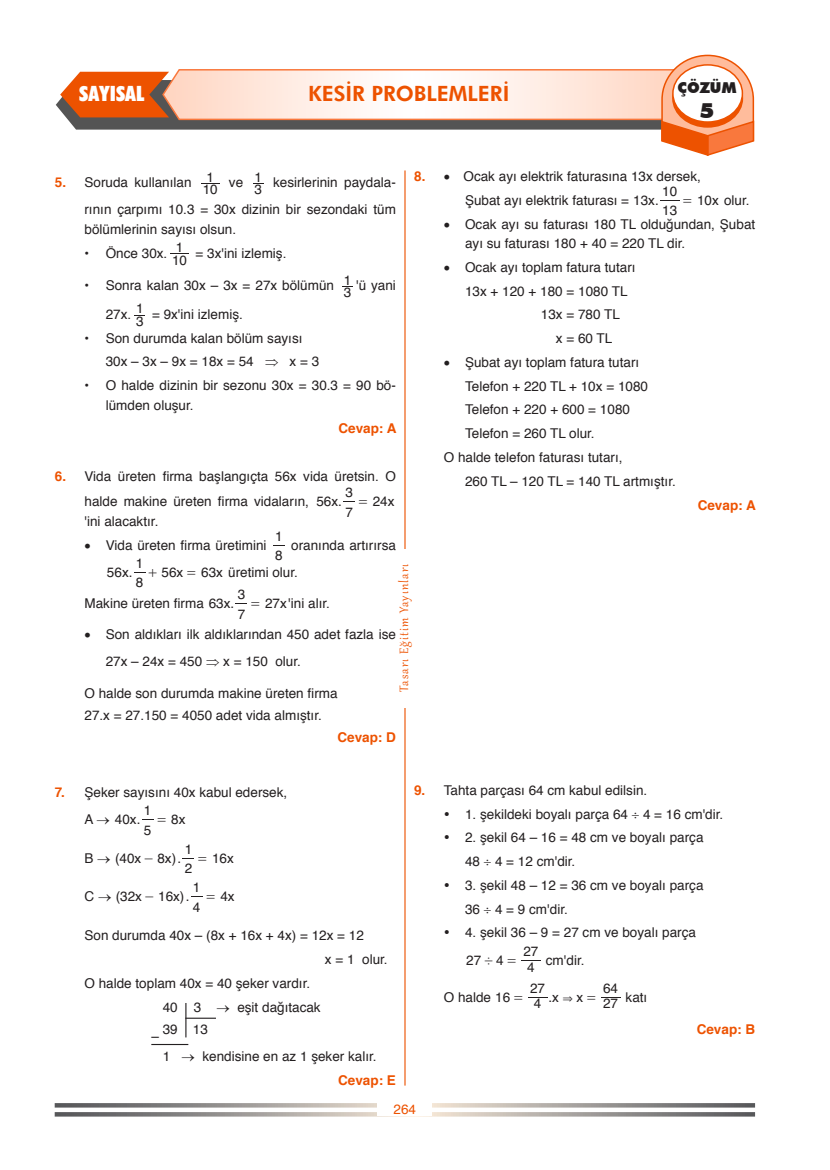
<style>
.page{position:relative;width:830px;height:1170px;background:#fff}
.page>*{position:absolute;margin:0;border:0;box-sizing:border-box;transform-origin:0 0}
.t1{font:800 21px "Futura BT";color:#ed5200}
.t2{font:900 condensed 21px "Futura BT";color:#fff}
.t3{font:900 21px "Futura BT";color:#231f20}
.t4{font:15px "Gabriola";letter-spacing:.07em;color:#ed5200}
.t5{font:900 15px "Futura BT";color:#231f20}
.alt_alta{font:13.5px/27px "Helvetica";color:#231f20}
.paragraf{font:13.5px "Helvetica";color:#231f20}
.cevap{font:700 13.5px "Helvetica";color:#ed5200}
.t6{font:13.5px "Helvetica";color:#ed5200}
.t7{font:13.5px "MM Binary";color:#231f20}
.s1{font-weight:700;color:#ed5200}
.s2{font-family:"MM Times Roman"}
.s3{font-family:"MM Arrow"}
</style>
<div class="page">
<svg style="left:55px;top:1103px;width:699px;height:4px;background:#9d9995"></svg>
<svg style="left:55px;top:1112px;width:699px;height:4px;background:#9d9996"></svg>
<div style="left:377px;top:1103px;width:55px;height:13px;background:#fff"></div>
<hr style="left:404px;top:170px;width:1px;height:915px;background:#ed5200">
<div style="left:397px;top:548px;width:15px;height:159px;background:#fff"></div>
<svg style="left:56px;top:54px;width:698px;height:102px"></svg>
<div style="left:672px;top:70px;width:70px;height:57px;background:#ed5200;border-radius:50%"></div>
<div style="left:671px;top:69px;width:71px;height:59px;border:2px solid #ed5200;border-radius:50%"></div>
<div style="left:672px;top:65px;width:70px;height:57px;background:#fff;border-radius:50%"></div>
<div style="left:671px;top:64px;width:71px;height:59px;border:2px solid #ed5200;border-radius:50%"></div>
<svg style="left:201px;top:183px;width:18px;height:1px"></svg>
<svg style="left:170px;top:253px;width:19px;height:1px"></svg>
<svg style="left:343px;top:501px;width:12px;height:1px"></svg>
<svg style="left:235px;top:603px;width:12px;height:1px"></svg>
<hr style="left:185px;top:1002px;width:1px;height:35px;background:#231f20">
<hr style="left:185px;top:1017px;width:31px;height:1px;background:#231f20">
<hr style="left:151px;top:1043px;width:37px;height:1px;background:#231f20">
<svg style="left:660px;top:200px;width:19px;height:1px"></svg>
<svg style="left:521px;top:960px;width:19px;height:1px"></svg>
<h1 class="t2" style="left:79px;top:81px;width:67px">SAYISAL</h1>
<h1 class="t1" style="left:308px;top:81px;width:203px">KESİR PROBLEMLERİ</h1>
<p class="t5" style="left:677px;top:78px;width:60px">ÇÖZÜM</p>
<h1 class="t3" style="left:699px;top:98px;width:16px">5</h1>
<p class="alt_alta" style="left:414px;top:164px;width:288px"><span class="s1">8.</span> • Ocak ayı elektrik faturasına 13x dersek,</p>
<p class="alt_alta" style="left:465px;top:187px;width:195px">Şubat ayı elektrik faturası = 13x.</p>
<p class="alt_alta" style="left:682px;top:187px;width:68px"><span class="s2">=</span> 10x olur.</p>
<p class="alt_alta" style="left:662px;top:198px;width:17px">13</p>
<p class="alt_alta" style="left:206px;top:164px;width:9px">1</p>
<p class="alt_alta" style="left:254px;top:164px;width:9px">1</p>
<p class="alt_alta" style="left:55px;top:170px;width:138px"><span class="s1">5.</span> Soruda kullanılan</p>
<p class="alt_alta" style="left:84px;top:170px;width:313px;text-align:right">kesirlerinin paydala-<br>rının çarpımı 10.3 = 30x dizinin bir sezondaki tüm</p>
<p class="alt_alta" style="left:84px;top:216px;width:153px">bölümlerinin sayısı olsun.</p>
<p class="alt_alta" style="left:84px;top:240px;width:84px">• Önce 30x.</p>
<p class="alt_alta" style="left:172px;top:247px;width:17px">10</p>
<p class="alt_alta" style="left:229px;top:170px;width:16px">ve</p>
<p class="alt_alta" style="left:203px;top:177px;width:17px">10</p>
<p class="alt_alta" style="left:254px;top:177px;width:9px">3</p>
<p class="alt_alta" style="left:662px;top:178px;width:17px">10</p>
<p class="alt_alta" style="left:465px;top:215px;width:291px;line-height:19.5px;text-indent:-21px">• Ocak ayı su faturası 180 TL olduğundan, Şubat ayı su faturası 180 + 40 = 220 TL dir.</p>
<p class="alt_alta" style="left:443px;top:254px;width:193px">• Ocak ayı toplam fatura tutarı</p>
<p class="alt_alta" style="left:465px;top:278px;width:164px">13x + 120 + 180 = 1080 TL</p>
<p class="alt_alta" style="left:540px;top:302px;width:80px">13x = 780 TL</p>
<p class="alt_alta" style="left:555px;top:326px;width:58px">x=60TL</p>
<p class="alt_alta" style="left:443px;top:349px;width:197px">• Şubat ayı toplam fatura tutarı</p>
<p class="alt_alta" style="left:465px;top:373px;width:184px">Telefon + 220 TL + 10x = 1080</p>
<p class="alt_alta" style="left:465px;top:397px;width:166px">Telefon + 220 + 600 = 1080</p>
<p class="alt_alta" style="left:465px;top:421px;width:131px">Telefon = 260 TL olur.</p>
<p class="alt_alta" style="left:443px;top:444px;width:180px">O halde telefon faturası tutarı,</p>
<p class="alt_alta" style="left:465px;top:468px;width:212px">260 TL – 120 TL = 140 TL artmıştır.</p>
<p class="cevap" style="left:697px;top:495px;width:60px">Cevap: A</p>
<p class="alt_alta" style="left:176px;top:234px;width:9px">1</p>
<p class="alt_alta" style="left:195px;top:240px;width:92px">= 3x'ini izlemiş.</p>
<p class="alt_alta" style="left:84px;top:273px;width:251px">• Sonra kalan 30x – 3x = 27x bölümün</p>
<p class="alt_alta" style="left:344px;top:267px;width:9px">1</p>
<p class="alt_alta" style="left:356px;top:273px;width:41px">'ü yani</p>
<p class="alt_alta" style="left:344px;top:280px;width:9px">3</p>
<p class="alt_alta" style="left:136px;top:296px;width:9px">1</p>
<p class="alt_alta" style="left:152px;top:301px;width:92px">= 9x'ini izlemiş.</p>
<p class="alt_alta" style="left:84px;top:325px;width:219px">• Son durumda kalan bölüm sayısı</p>
<p class="alt_alta" style="left:106px;top:349px;width:215px">30x–3x–9x=18x=54 ⇒ x=3</p>
<p class="alt_alta" style="left:106px;top:376px;width:291px;line-height:19.5px;text-indent:-21px">• O halde dizinin bir sezonu 30x = 30.3 = 90 bö&shy;lümden oluşur.</p>
<p class="cevap" style="left:338px;top:419px;width:60px">Cevap: A</p>
<p class="alt_alta" style="left:84px;top:464px;width:313px;line-height:25.5px;text-indent:-30px"><span class="s1">6.</span> Vida üreten firma başlangıçta 56x vida üretsin. O halde makine üreten firma vidaların,</p>
<p class="alt_alta" style="left:106px;top:301px;width:27px">27x.</p>
<p class="alt_alta" style="left:136px;top:308px;width:9px">3</p>
<p class="alt_alta" style="left:345px;top:480px;width:9px">3</p>
<p class="alt_alta" style="left:316px;top:489px;width:27px">56x.</p>
<p class="alt_alta" style="left:358px;top:489px;width:37px"><span class="s2">=</span> 24x</p>
<p class="alt_alta" style="left:345px;top:499px;width:9px">7</p>
<p class="alt_alta" style="left:84px;top:508px;width:75px">'ini alacaktır.</p>
<p class="alt_alta" style="left:84px;top:532px;width:183px">• Vida üreten firma üretimini</p>
<p class="alt_alta" style="left:275px;top:523px;width:9px">1</p>
<p class="alt_alta" style="left:291px;top:532px;width:106px">oranında artırırsa</p>
<p class="alt_alta" style="left:275px;top:543px;width:9px">8</p>
<p class="alt_alta" style="left:136px;top:550px;width:9px">1</p>
<p class="alt_alta" style="left:84px;top:590px;width:151px">Makine üreten firma 63x.</p>
<p class="alt_alta" style="left:251px;top:590px;width:81px"><span class="s2">=</span> 27x'ini alır.</p>
<p class="alt_alta" style="left:237px;top:601px;width:9px">7</p>
<p class="t4" style="left:394px;top:692px;width:130px;rotate:-90deg">Tasarı Eğitim Yayınları</p>
<p class="alt_alta" style="left:107px;top:559px;width:27px">56x.</p>
<p class="alt_alta" style="left:148px;top:559px;width:151px"><span class="s2">+</span> 56x <span class="s2">=</span> 63x üretimi olur.</p>
<p class="alt_alta" style="left:136px;top:570px;width:9px">8</p>
<p class="alt_alta" style="left:237px;top:581px;width:9px">3</p>
<p class="alt_alta" style="left:106px;top:621px;width:291px;text-indent:-21px">• Son aldıkları ilk aldıklarından 450 adet fazla ise<br>27x – 24x = 450 ⇒ x = 150 olur.</p>
<p class="alt_alta" style="left:84px;top:680px;width:254px">O halde son durumda makine üreten firma</p>
<p class="alt_alta" style="left:84px;top:702px;width:239px">27.x = 27.150 = 4050 adet vida almıştır.</p>
<p class="cevap" style="left:337px;top:728px;width:60px">Cevap: D</p>
<p class="alt_alta" style="left:55px;top:779px;width:234px"><span class="s1">7.</span> Şeker sayısını 40x kabul edersek,</p>
<p class="paragraf" style="left:84px;top:810px;width:57px">A → 40x.</p>
<p class="alt_alta" style="left:157px;top:806px;width:30px"><span class="s2">=</span> 8x</p>
<p class="alt_alta" style="left:144px;top:817px;width:9px">5</p>
<p class="alt_alta" style="left:144px;top:797px;width:9px">1</p>
<p class="paragraf" style="left:84px;top:848px;width:98px">B → (40x <span class="s2">-</span> 8x .</p>
<p class="alt_alta" style="left:184px;top:839px;width:9px;line-height:19.6px">1<br>2</p>
<p class="paragraf" style="left:84px;top:887px;width:106px">C → (32x <span class="s2">-</span> 16x .</p>
<p class="alt_alta" style="left:172px;top:845px;width:6px">)</p>
<p class="alt_alta" style="left:198px;top:845px;width:37px"><span class="s2">=</span> 16x</p>
<p class="alt_alta" style="left:193px;top:878px;width:9px;line-height:19.6px">1<br>4</p>
<p class="paragraf" style="left:84px;top:926px;width:281px">Son durumda 40x – (8x + 16x + 4x) = 12x = 12</p>
<p class="paragraf" style="left:325px;top:950px;width:64px">x = 1 olur.</p>
<p class="paragraf" style="left:84px;top:973px;width:227px">O halde toplam 40x = 40 şeker vardır.</p>
<p class="paragraf" style="left:163px;top:997px;width:159px">40 3 → eşit dağıtacak</p>
<p class="paragraf" style="left:163px;top:1019px;width:47px">39 13</p>
<p class="paragraf" style="left:151px;top:1026px;width:9px">–</p>
<p class="paragraf" style="left:163px;top:1047px;width:215px">1 → kendisine en az 1 şeker kalır.</p>
<p class="cevap" style="left:338px;top:1070px;width:59px">Cevap: E</p>
<p class="alt_alta" style="left:180px;top:884px;width:6px">)</p>
<p class="alt_alta" style="left:206px;top:884px;width:30px"><span class="s2">=</span> 4x</p>
<p class="alt_alta" style="left:414px;top:777px;width:235px"><span class="s1">9.</span> Tahta parçası 64 cm kabul edilsin.</p>
<p class="alt_alta" style="left:443px;top:801px;width:281px">• 1. şekildeki boyalı parça 64 4 = 16 cm'dir.</p>
<p class="alt_alta" style="left:443px;top:824px;width:261px">• 2. şekil 64 – 16 = 48 cm ve boyalı parça</p>
<p class="alt_alta" style="left:465px;top:848px;width:112px">48 4 = 12 cm'dir.</p>
<p class="alt_alta" style="left:443px;top:872px;width:261px">• 3. şekil 48 – 12 = 36 cm ve boyalı parça</p>
<p class="alt_alta" style="left:465px;top:896px;width:104px">36 4 = 9 cm'dir.</p>
<p class="alt_alta" style="left:443px;top:919px;width:254px">• 4. şekil 36 – 9 = 27 cm ve boyalı parça</p>
<p class="alt_alta" style="left:466px;top:947px;width:39px">27 4</p>
<p class="alt_alta" style="left:527px;top:954px;width:9px">4</p>
<p class="alt_alta" style="left:523px;top:938px;width:17px">27</p>
<p class="t7" style="left:484px;top:954px;width:34px">' <span class="s2">=</span></p>
<p class="alt_alta" style="left:545px;top:947px;width:40px">cm'dir.</p>
<p class="paragraf" style="left:443px;top:987px;width:81px">O halde 16 <span class="s2">=</span></p>
<p class="alt_alta" style="left:548px;top:984px;width:49px">.x <span class="s3">&amp;</span> x <span class="s2">=</span></p>
<p class="alt_alta" style="left:533px;top:990px;width:9px">4</p>
<p class="alt_alta" style="left:530px;top:975px;width:17px">27</p>
<p class="alt_alta" style="left:603px;top:975px;width:17px">64</p>
<p class="paragraf" style="left:625px;top:987px;width:23px">katı</p>
<p class="alt_alta" style="left:603px;top:990px;width:17px">27</p>
<p class="cevap" style="left:696px;top:1020px;width:60px">Cevap: B</p>
<p class="t6" style="left:393px;top:1099px;width:24px">264</p>
</div>
